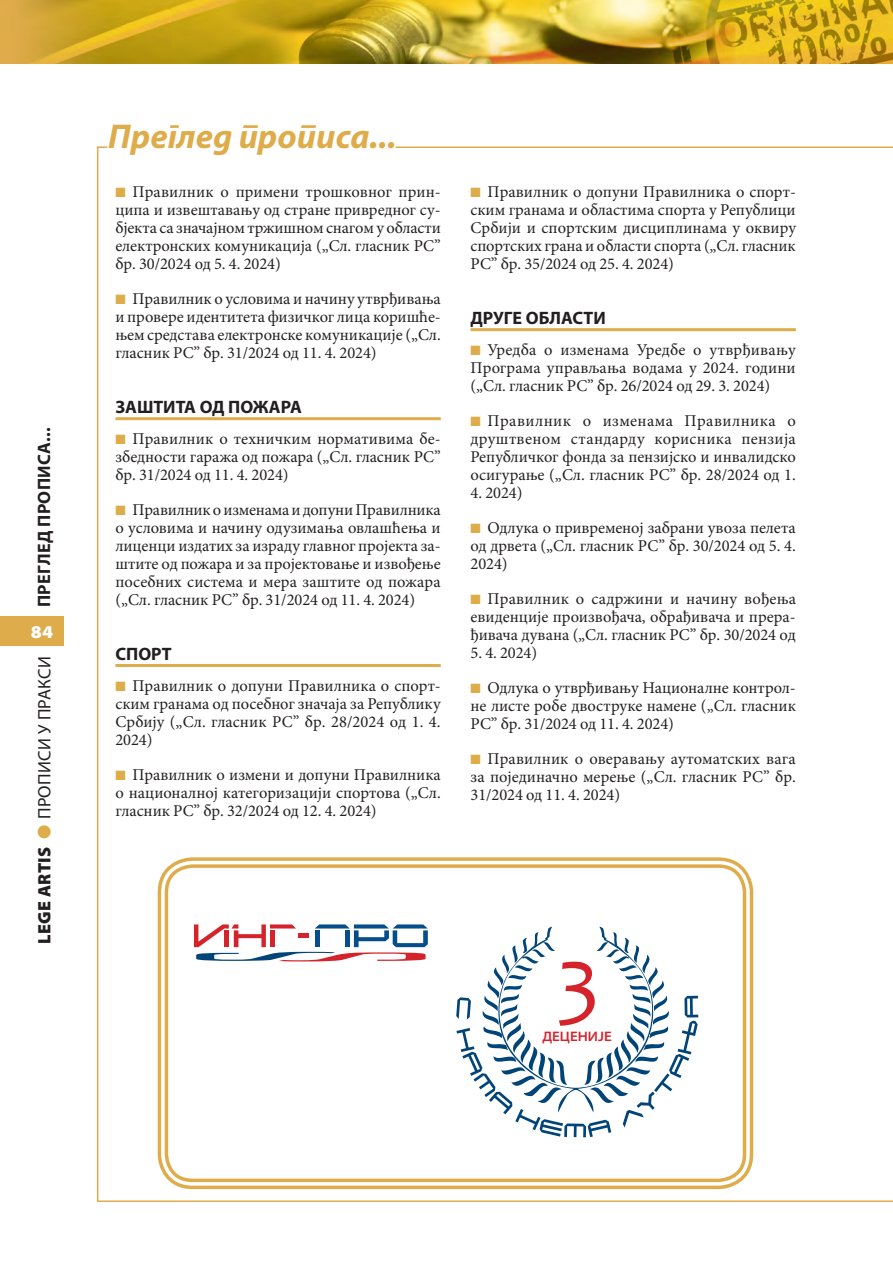
<style>
.page{position:relative;width:893px;height:1263px;background:#fff}
.page>*{position:absolute;margin:0;border:0;box-sizing:border-box;transform-origin:0 0}
.t1{font:89.85px "Candara";color:#d5232b}
.t2{font:italic 700 34.5px "Myriad Pro";color:#deac4a}
.t3{font:700 18px "Myriad Pro";color:#231f20}
.t4{font:18px "Myriad Pro";letter-spacing:.02em;color:#231f20}
.t5{font:700 18px "Myriad Pro";letter-spacing:.02em;color:#231f20}
.t6{font:900 semi-expanded 18px "Myriad Pro";color:#fff}
.t7{font:16.5px/18px "Minion Pro";letter-spacing:-.005em;color:#231f20;text-align:justify}
.t8{font:600 semi-expanded 13.8px "Myriad Pro";color:#d5232b}
.s1{font-weight:900}
.s2{color:#deac4a}
</style>
<div class="page">
<img style="left:0;top:0;width:893px;height:64px">
<div style="left:0;top:617px;width:64px;height:29px;background:#deac4a"></div>
<hr style="left:97px;top:147px;width:1px;height:1055px;background:#deac4a">
<svg style="left:97px;top:146px;width:10px;height:2px"></svg>
<hr style="left:97px;top:1200px;width:796px;height:2px;background:#deac4a">
<hr style="left:396px;top:146px;width:497px;height:2px;background:#deac4a">
<hr style="left:115px;top:417px;width:326px;height:3px;background:#deac4a">
<hr style="left:115px;top:664px;width:326px;height:3px;background:#deac4a">
<hr style="left:470px;top:328px;width:326px;height:3px;background:#deac4a">
<svg style="left:456px;top:927px;width:242px;height:210px"></svg>
<div style="left:158px;top:857px;width:595px;height:332px;border:3px solid #deac4a;border-radius:33px"></div>
<div style="left:165px;top:864px;width:581px;height:318px;border:3px solid #deac4a;border-radius:26px"></div>
<svg style="left:194px;top:924px;width:234px;height:37px"></svg>
<p class="t5" style="left:32px;top:607px;width:181px;rotate:-90deg">ПРЕГЛЕД ПРОПИСА...</p>
<p class="t6" style="left:31px;top:622px;width:24px">84</p>
<p class="t4" style="left:33px;top:944px;width:289px;rotate:-90deg"><span class="s1">LEGE ARTIS</span> <span class="s2">●</span> ПРОПИСИ У ПРАКСИ</p>
<h2 class="t2" style="left:108px;top:114px;width:290px">Преглед прописа...</h2>
<p class="t7" style="left:115px;top:183px;width:327px"><span class="s2">■</span> Правилник о примени трошковног прин&shy;ципа и извештавању од стране привредног су&shy;бјекта са значајном тржишном снагом у области електронских комуникација („Сл. гласник РС” бр. 30/2024 од 5. 4. 2024)</p>
<p class="t7" style="left:115px;top:290px;width:327px"><span class="s2">■</span> Правилник о условима и начину утврђивања и провере идентитета физичког лица коришће&shy;њем средстава електронске комуникације („Сл. гласник РС” бр. 31/2024 од 11. 4. 2024)</p>
<p class="t3" style="left:115px;top:395px;width:188px">ЗАШТИТА ОД ПОЖАРА</p>
<p class="t7" style="left:115px;top:429px;width:327px"><span class="s2">■</span> Правилник о техничким нормативима бе&shy;збедности гаража од пожара („Сл. гласник РС” бр. 31/2024 од 11. 4. 2024)</p>
<p class="t7" style="left:115px;top:500px;width:327px"><span class="s2">■</span> Правилник о изменама и допуни Правилника о условима и начину одузимања овлашћења и лиценци издатих за израду главног пројекта за&shy;штите од пожара и за пројектовање и извођење посебних система и мера заштите од пожара („Сл. гласник РС” бр. 31/2024 од 11. 4. 2024)</p>
<p class="t3" style="left:115px;top:642px;width:58px">СПОРТ</p>
<p class="t7" style="left:115px;top:676px;width:327px"><span class="s2">■</span> Правилник о допуни Правилника о спорт&shy;ским гранама од посебног значаја за Републику Србију („Сл. гласник РС” бр. 28/2024 од 1. 4.<br>2024)</p>
<p class="t7" style="left:115px;top:765px;width:327px"><span class="s2">■</span> Правилник о измени и допуни Правилника о националној категоризацији спортова („Сл. гласник РС” бр. 32/2024 од 12. 4. 2024)</p>
<p class="t7" style="left:470px;top:183px;width:327px"><span class="s2">■</span> Правилник о допуни Правилника о спорт&shy;ским гранама и областима спорта у Републици Србији и спортским дисциплинама у оквиру спортских грана и области спорта („Сл. гласник РС” бр. 35/2024 од 25. 4. 2024)</p>
<p class="t3" style="left:470px;top:306px;width:137px">ДРУГЕ ОБЛАСТИ</p>
<p class="t7" style="left:470px;top:340px;width:327px"><span class="s2">■</span> Уредба о изменама Уредбе о утврђивању Програма управљања водама у 2024. години („Сл. гласник РС” бр. 26/2024 од 29. 3. 2024)</p>
<p class="t7" style="left:470px;top:411px;width:327px"><span class="s2">■</span> Правилник о изменама Правилника о друштвеном стандарду корисника пензија Републичког фонда за пензијско и инвалидско осигурање („Сл. гласник РС” бр. 28/2024 од 1.</p>
<p class="t7" style="left:470px;top:483px;width:53px">4. 2024)</p>
<p class="t7" style="left:470px;top:518px;width:327px"><span class="s2">■</span> Одлука о привременој забрани увоза пелета од дрвета („Сл. гласник РС” бр. 30/2024 од 5. 4.<br>2024)</p>
<p class="t7" style="left:470px;top:589px;width:327px"><span class="s2">■</span> Правилник о садржини и начину вођења евиденције произвођача, обрађивача и прера&shy;ђивача дувана („Сл. гласник РС” бр. 30/2024 од</p>
<p class="t7" style="left:470px;top:643px;width:68px">5. 4. 2024)</p>
<p class="t7" style="left:470px;top:678px;width:327px"><span class="s2">■</span> Одлука о утврђивању Националне контрол&shy;не листе робе двоструке намене („Сл. гласник РС” бр. 31/2024 од 11. 4. 2024)</p>
<p class="t7" style="left:470px;top:749px;width:327px"><span class="s2">■</span> Правилник о оверавању аутоматских вага за појединачно мерење („Сл. гласник РС” бр.<br>31/2024 од 11. 4. 2024)</p>
<h1 class="t1" style="left:556px;top:923px;width:45px">3</h1>
<p class="t8" style="left:542px;top:1029px;width:71px">ДЕЦЕНИЈЕ</p>
</div>
